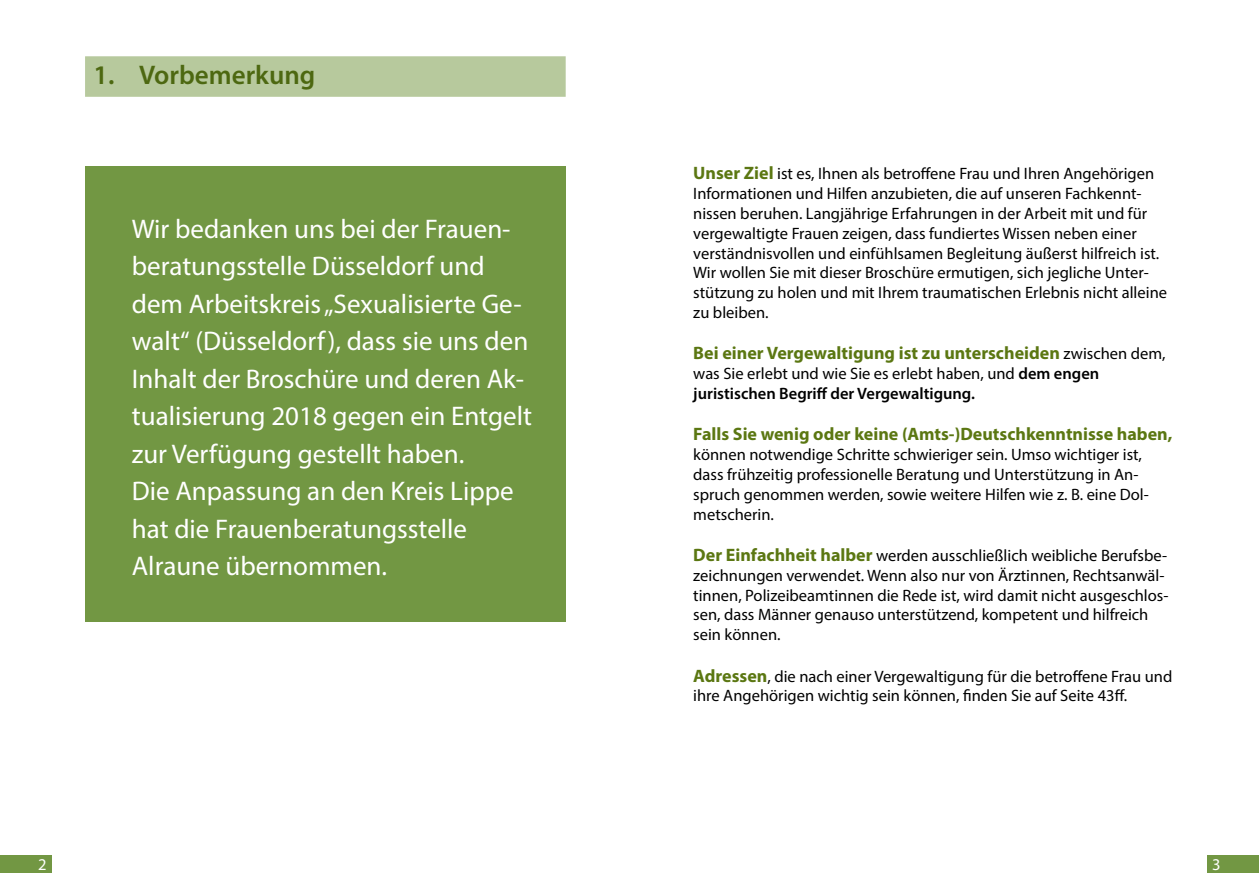
<style>
.page{position:relative;width:1259px;height:893px;background:#fff}
.page>*{position:absolute;margin:0;border:0;box-sizing:border-box;transform-origin:0 0}
.t1{font:27px/37.5px "Myriad Pro";color:#fff}
.t2{font:600 27px "Myriad Pro";color:#4d6811}
.t3{font:700 18px "Myriad Pro";color:#5b7712}
.t4{font:16.5px/19.8px "Myriad Pro";color:#000}
.t5{font:600 16.5px/19.8px "Myriad Pro";color:#000}
.t6{font:16.5px "Myriad Pro";color:#fff}
.s1{font-weight:700;font-size:18px;color:#5b7712}
.s2{font-weight:400;font-size:16.5px;color:#000}
.s3{font-weight:400}
</style>
<div class="page">
<div style="left:0;top:856px;width:51px;height:17px;background:#729743"></div>
<div style="left:1208px;top:856px;width:51px;height:17px;background:#729743"></div>
<div style="left:85px;top:56px;width:481px;height:41px;background:#b7c99d"></div>
<div style="left:85px;top:167px;width:481px;height:454px;background:#729743"></div>
<h1 class="t2" style="left:94px;top:58px;width:223px">1. Vorbemerkung</h1>
<p class="t1" style="left:132px;top:210px;width:402px">Wir bedanken uns bei der Frauen&shy;beratungsstelle Düsseldorf und dem Arbeitskreis „Sexualisierte Ge&shy;walt“ (Düsseldorf), dass sie uns den<br>Inhalt der Broschüre und deren Ak&shy;tualisierung 2018 gegen ein Entgelt zur Verfügung gestellt haben.<br>Die Anpassung an den Kreis Lippe hat die Frauenberatungsstelle<br>Alraune übernommen.</p>
<p class="t4" style="left:693px;top:164px;width:475px"><span class="s1">Unser Ziel</span> ist es, Ihnen als betroffene Frau und Ihren Angehörigen Informationen und Hilfen anzubieten, die auf unseren Fachkennt&shy;nissen beruhen. Langjährige Erfahrungen in der Arbeit mit und für vergewaltigte Frauen zeigen, dass fundiertes Wissen neben einer verständnisvollen und einfühlsamen Begleitung äußerst hilfreich ist.<br>Wir wollen Sie mit dieser Broschüre ermutigen, sich jegliche Unter&shy;stützung zu holen und mit Ihrem traumatischen Erlebnis nicht alleine zu bleiben.</p>
<p class="t3" style="left:693px;top:342px;width:474px">Bei einer Vergewaltigung ist zu unterscheiden <span class="s2">zwischen dem,</span></p>
<p class="t5" style="left:693px;top:363px;width:407px"><span class="s3">was Sie erlebt und wie Sie es erlebt haben, und</span> dem engen juristischen Begriff der Vergewaltigung.</p>
<p class="t3" style="left:693px;top:423px;width:481px">Falls Sie wenig oder keine (Amts-)Deutschkenntnisse haben,</p>
<p class="t4" style="left:693px;top:444px;width:457px">können notwendige Schritte schwieriger sein. Umso wichtiger ist, dass frühzeitig professionelle Beratung und Unterstützung in An&shy;spruch genommen werden, sowie weitere Hilfen wie z. B. eine Dol&shy;metscherin.</p>
<p class="t4" style="left:693px;top:545px;width:477px"><span class="s1">Der Einfachheit halber</span> werden ausschließlich weibliche Berufsbe&shy;zeichnungen verwendet. Wenn also nur von Ärztinnen, Rechtsanwäl&shy;tinnen, Polizeibeamtinnen die Rede ist, wird damit nicht ausgeschlos&shy;sen, dass Männer genauso unterstützend, kompetent und hilfreich sein können.</p>
<p class="t4" style="left:693px;top:666px;width:480px"><span class="s1">Adressen</span>, die nach einer Vergewaltigung für die betroffene Frau und ihre Angehörigen wichtig sein können, finden Sie auf Seite 43ff.</p>
<p class="t6" style="left:38px;top:854px;width:10px">2</p>
<p class="t6" style="left:1212px;top:854px;width:10px">3</p>
</div>
